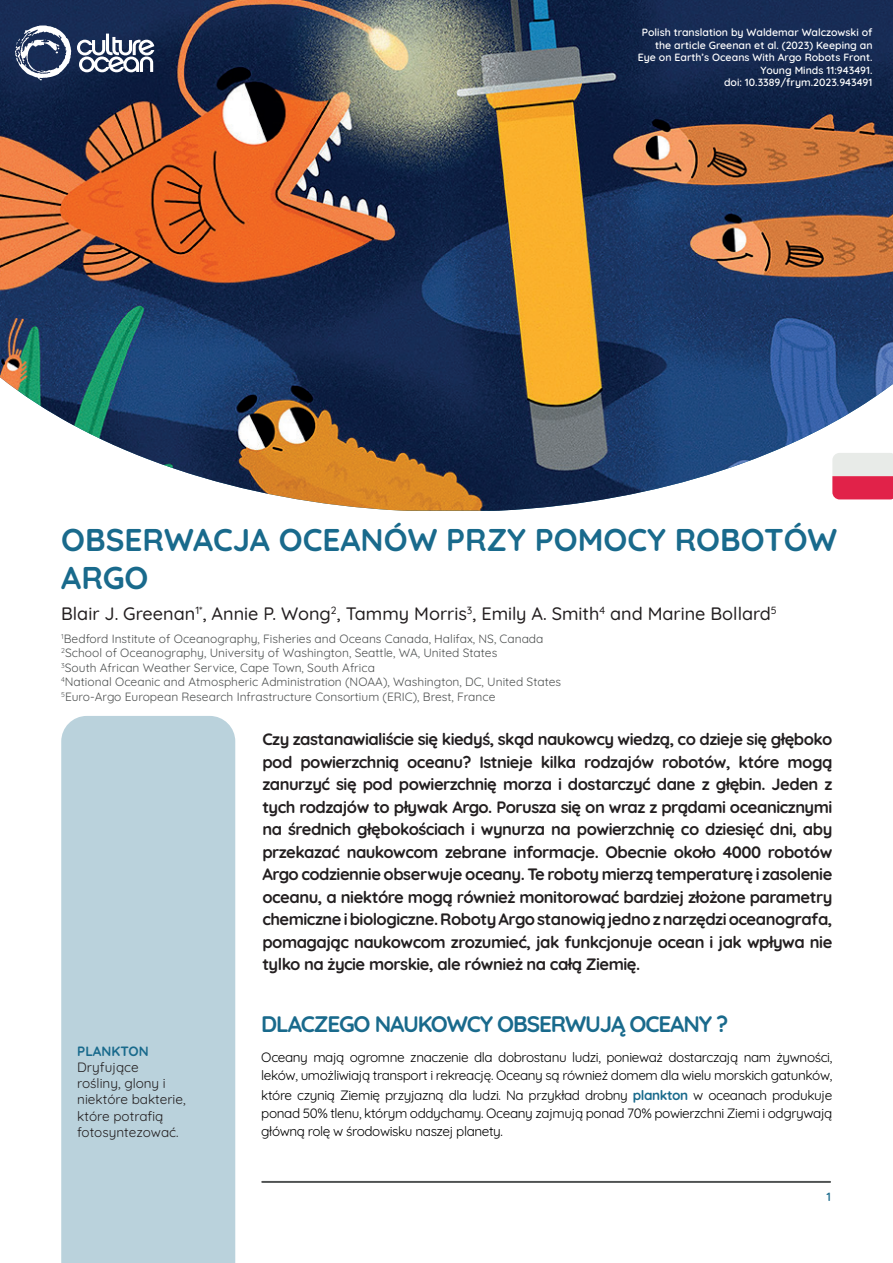
<style>
.page{position:relative;width:893px;height:1263px;background:#fff}
.page>*{position:absolute;margin:0;border:0;box-sizing:border-box;transform-origin:0 0}
.t1{font:700 31.5px/37.8px "Quicksand";color:#196a8c}
.t2{font:700 22.5px "Quicksand";letter-spacing:-.05em;color:#196a8c}
.t3{font:500 18px "Quicksand";color:#231f20}
.t4{font:700 16.5px/22.5px "Quicksand";letter-spacing:-.03em;color:#231f20;text-align:justify}
.t5{font:13.5px/18px "Quicksand";letter-spacing:-.03em;color:#000001}
.t6{font:13.5px/16.2px "Quicksand";color:#231f20}
.t7{font:700 13.5px "Quicksand";color:#196a8c}
.t8{font:12px "Quicksand";color:#4f5252}
.t9{font:600 12px "Quicksand";color:#196a8c}
.t10{font:600 10.5px/12.6px "Quicksand";color:#fff;text-align:right}
.s1{font-weight:700;color:#196a8c}
</style>
<div class="page">
<img style="left:0;top:0;width:893px;height:511px">
<svg style="left:77px;top:34px;width:77px;height:38px"></svg>
<svg style="left:15px;top:26px;width:56px;height:55px"></svg>
<div style="left:61px;top:716px;width:174px;height:547px;background:#bad2dc"></div>
<hr style="left:261px;top:1181px;width:570px;height:2px;background:#4f5252">
<svg style="left:832px;top:453px;width:61px;height:46px;background:#e4889a"></svg>
<p class="t10" style="left:638px;top:25px;width:236px">Polish translation by Waldemar Walczowski of the article Greenan et al. (2023) Keeping an Eye on Earth’s Oceans With Argo Robots Front.<br>Young Minds 11:943491.</p>
<p class="t10" style="left:724px;top:75px;width:150px">doi: 10.3389/frym.2023.943491</p>
<p class="t1" style="left:61px;top:517px;width:778px">OBSERWACJA OCEANÓW PRZY POMOCY ROBOTÓW<br>ARGO</p>
<p class="t3" style="left:61px;top:599px;width:717px">Blair J. Greenan<sup>1*</sup>, Annie P. Wong<sup>2</sup>, Tammy Morris<sup>3</sup>, Emily A. Smith<sup>4</sup> and Marine Bollard<sup>5</sup></p>
<p class="t8" style="left:61px;top:629px;width:484px"><sup>1</sup>Bedford Institute of Oceanography, Fisheries and Oceans Canada, Halifax, NS, Canada</p>
<p class="t8" style="left:61px;top:644px;width:438px"><sup>2</sup>School of Oceanography, University of Washington, Seattle, WA, United States</p>
<p class="t8" style="left:61px;top:658px;width:315px"><sup>3</sup>South African Weather Service, Cape Town, South Africa</p>
<p class="t8" style="left:61px;top:673px;width:501px"><sup>4</sup>National Oceanic and Atmospheric Administration (NOAA), Washington, DC, United States</p>
<p class="t8" style="left:61px;top:687px;width:436px"><sup>5</sup>Euro-Argo European Research Infrastructure Consortium (ERIC), Brest, France</p>
<p class="t4" style="left:262px;top:726px;width:571px">Czy zastanawialiście się kiedyś, skąd naukowcy wiedzą, co dzieje się głęboko pod powierzchnią oceanu? Istnieje kilka rodzajów robotów, które mogą zanurzyć się pod powierzchnię morza i dostarczyć dane z głębin. Jeden z tych rodzajów to pływak Argo. Porusza się on wraz z prądami oceanicznymi na średnich głębokościach i wynurza na powierzchnię co dziesięć dni, aby przekazać naukowcom zebrane informacje. Obecnie około 4000 robotów Argo codziennie obserwuje oceany. Te roboty mierzą temperaturę i zasolenie oceanu, a niektóre mogą również monitorować bardziej złożone parametry chemiczne i biologiczne. Roboty Argo stanowią jedno z narzędzi oceanografa, pomagając naukowcom zrozumieć, jak funkcjonuje ocean i jak wpływa nie tylko na życie morskie, ale również na całą Ziemię.</p>
<p class="t7" style="left:77px;top:1040px;width:73px">PLANKTON</p>
<p class="t6" style="left:77px;top:1058px;width:110px">Dryfujące<br>rośliny, glony i niektóre bakterie, które potrafią fotosyntezować.</p>
<p class="t2" style="left:261px;top:1006px;width:468px">DLACZEGO NAUKOWCY OBSERWUJĄ OCEANY ?</p>
<p class="t5" style="left:261px;top:1047px;width:573px">Oceany mają ogromne znaczenie dla dobrostanu ludzi, ponieważ dostarczają nam żywności, leków, umożliwiają transport i rekreację. Oceany są również domem dla wielu morskich gatunków,</p>
<p class="t5" style="left:261px;top:1084px;width:573px;text-align:justify">które czynią Ziemię przyjazną dla ludzi. Na przykład drobny <span class="s1">plankton</span> w oceanach produkuje ponad 50% tlenu, którym oddychamy. Oceany zajmują ponad 70% powierzchni Ziemi i odgrywają główną rolę w środowisku naszej planety.</p>
<p class="t9" style="left:826px;top:1188px;width:6px">1</p>
</div>
